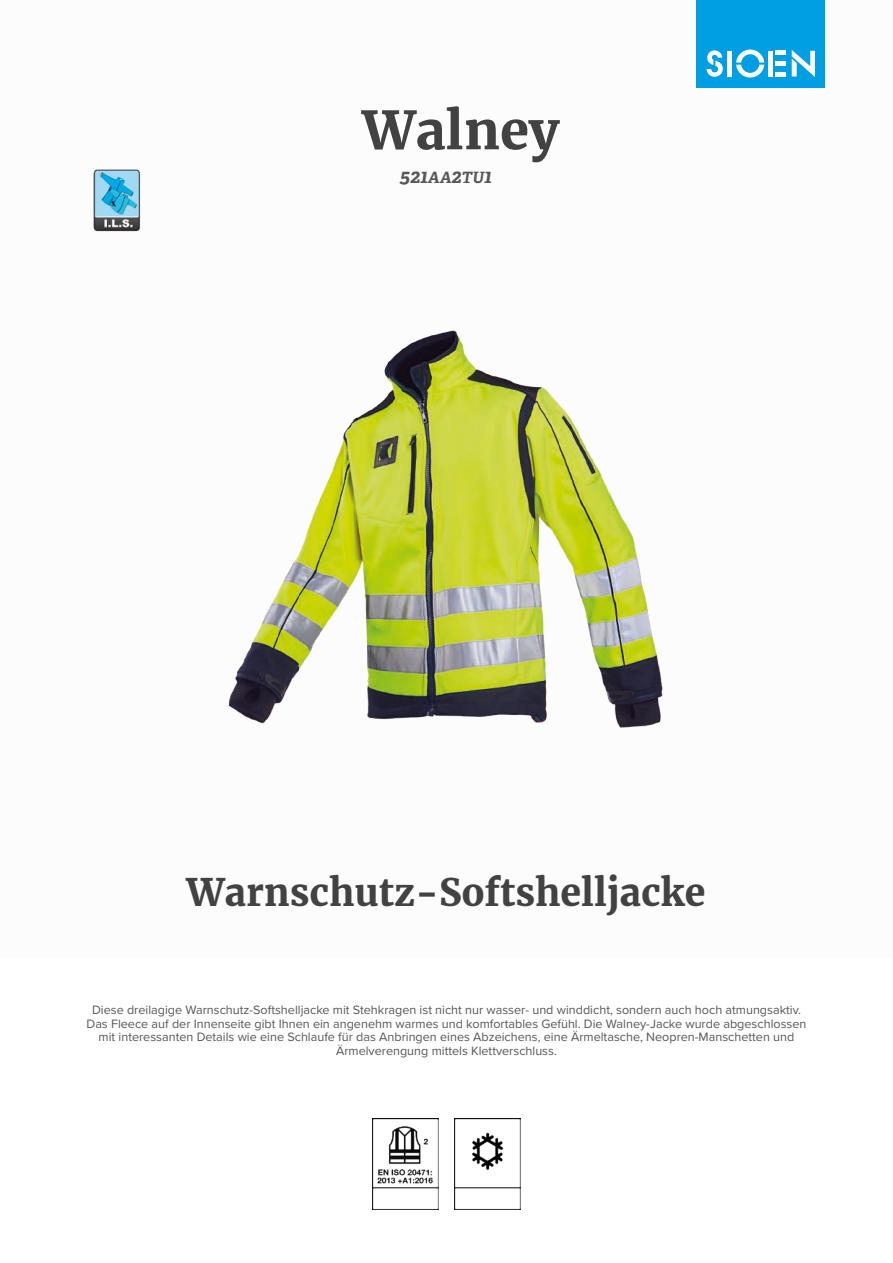
<style>
.page{position:relative;width:893px;height:1263px;background:#fff}
.page>*{position:absolute;margin:0;border:0;box-sizing:border-box;transform-origin:0 0}
.t1{font:700 52.5px "Merriweather";color:#424243}
.t2{font:700 37.5px "Merriweather";color:#424243}
.t3{font:italic 700 19.5px "Adelle";color:#575756}
.t4{font:12.6px/13.6px "Proxima Nova";color:#575756;text-align:center}
.s1{font-size:15.6px}
</style>
<div class="page">
<div style="left:697px;top:0;width:128px;height:88px;background:#009fe3"></div>
<svg style="left:707px;top:50px;width:16px;height:27px"></svg>
<svg style="left:736px;top:50px;width:28px;height:28px"></svg>
<div style="left:727px;top:51px;width:5px;height:26px;background:#fff"></div>
<div style="left:768px;top:51px;width:5px;height:26px;background:#fff"></div>
<div style="left:775px;top:72px;width:11px;height:5px;background:#fff"></div>
<div style="left:775px;top:61px;width:11px;height:5px;background:#fff"></div>
<hr style="left:775px;top:51px;width:11px;height:4px;background:#fff">
<svg style="left:792px;top:50px;width:23px;height:27px"></svg>
<img style="left:93px;top:169px;width:48px;height:63px">
<img style="left:372px;top:1118px;width:66px;height:92px">
<img style="left:454px;top:1118px;width:67px;height:92px">
<img style="left:228px;top:330px;width:435px;height:398px">
<h1 class="t1" style="left:362px;top:95px;width:199px">Walney</h1>
<h3 class="t3" style="left:400px;top:164px;width:94px">521<span class="s1">AA</span>2<span class="s1">TU</span>1</h3>
<h2 class="t2" style="left:186px;top:867px;width:521px">Warnschutz-Softshelljacke</h2>
<p class="t4" style="left:87px;top:1002px;width:721px">Diese dreilagige Warnschutz-Softshelljacke mit Stehkragen ist nicht nur wasser- und winddicht, sondern auch hoch atmungsaktiv.<br>Das Fleece auf der Innenseite gibt Ihnen ein angenehm warmes und komfortables Gefühl. Die Walney-Jacke wurde abgeschlossen mit interessanten Details wie eine Schlaufe für das Anbringen eines Abzeichens, eine Ärmeltasche, Neopren-Manschetten und Ärmelverengung mittels Klettverschluss.</p>
</div>
